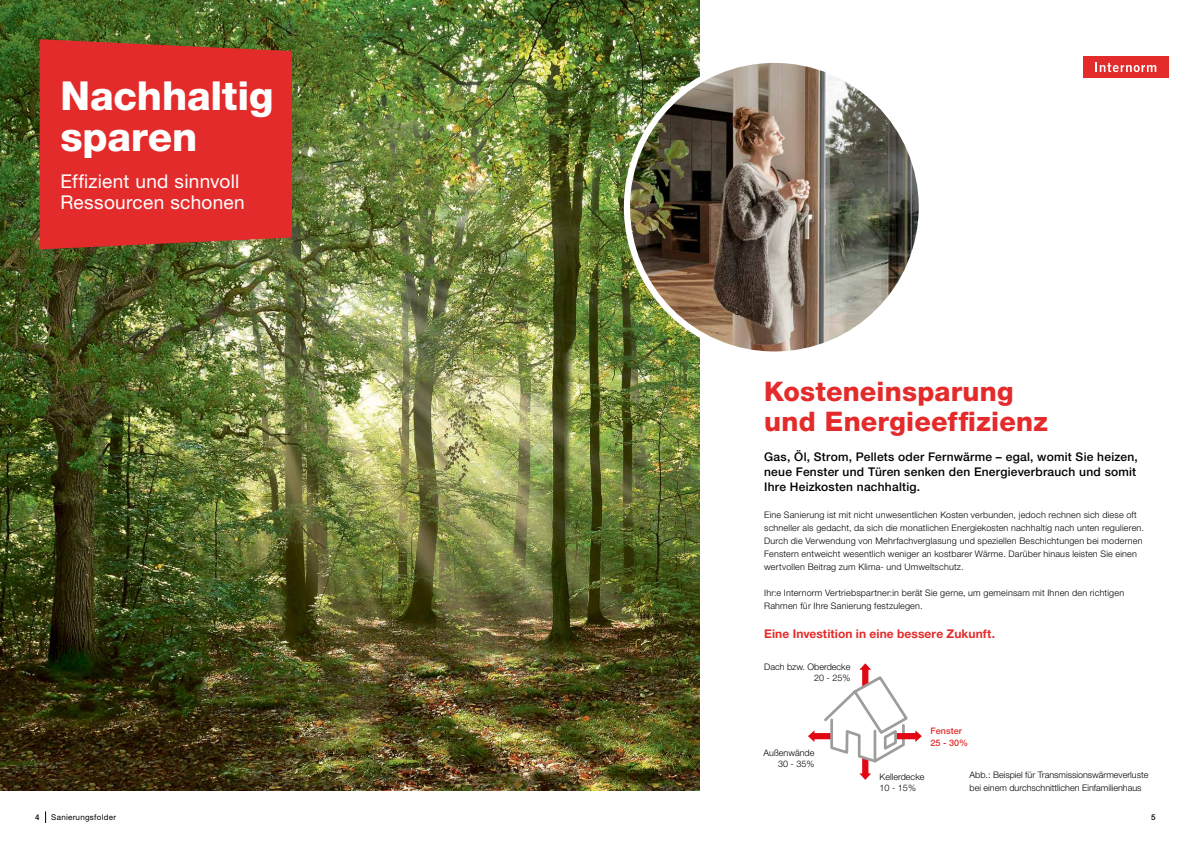
<style>
.page{position:relative;width:1191px;height:842px;background:#fff}
.page>*{position:absolute;margin:0;border:0;box-sizing:border-box;transform-origin:0 0}
.t1{font:800 40px/41px "Helvetica Neue LT Pro";letter-spacing:-.005em;color:#fff}
.t2{font:800 27px/30px "Helvetica Neue LT Pro";letter-spacing:.01em;color:#e42b2b}
.t3{font:19px/20.9px "Helvetica Neue LT Pro";letter-spacing:.015em;color:#fff}
.t4{font:500 12px/15px "Helvetica Neue LT Pro";letter-spacing:.02em;color:#000}
.t5{font:700 12px "Helvetica Neue LT Pro";letter-spacing:.005em;color:#e42b2b}
.t6{font:300 9px/13px "Helvetica Neue LT Pro";letter-spacing:.02em;color:#000}
.t7{font:300 9px/11.5px "Helvetica Neue LT Pro";color:#000;text-align:right}
.t8{font:500 9px/11.5px "Helvetica Neue LT Pro";color:#e42b2b}
.t9{font:8px "Helvetica Neue LT Pro";letter-spacing:.035em;color:#000}
.t10{font:500 8px "Helvetica Neue LT Pro";color:#000}
</style>
<div class="page">
<div style="left:1083px;top:57px;width:85px;height:21px;background:#e42b2b"></div>
<svg style="left:1095px;top:63px;width:61px;height:9px"></svg>
<img style="left:0;top:0;width:700px;height:791px">
<div style="left:40px;top:39px;width:252px;height:210px;background:#e42b2b"></div>
<img style="left:627px;top:60px;width:294px;height:295px;border-radius:147px">
<svg style="left:808px;top:663px;width:113px;height:117px"></svg>
<svg style="left:45px;top:811px;width:1px;height:12px"></svg>
<h1 class="t1" style="left:60px;top:75px;width:215px">Nachhaltig sparen</h1>
<h3 class="t3" style="left:60px;top:171px;width:186px">Effizient und sinnvoll<br>Ressourcen schonen</h3>
<h2 class="t2" style="left:764px;top:376px;width:285px">Kosteneinsparung und Energieeffizienz</h2>
<h3 class="t4" style="left:764px;top:449px;width:375px">Gas, Öl, Strom, Pellets oder Fernwärme – egal, womit Sie heizen, neue Fenster und Türen senken den Energieverbrauch und somit<br>Ihre Heizkosten nachhaltig.</h3>
<p class="t6" style="left:764px;top:508px;width:381px">Eine Sanierung ist mit nicht unwesentlichen Kosten verbunden, jedoch rechnen sich diese oft schneller als gedacht, da sich die monatlichen Energiekosten nachhaltig nach unten regulieren.<br>Durch die Verwendung von Mehrfachverglasung und speziellen Beschichtungen bei modernen Fenstern entweicht wesentlich weniger an kostbarer Wärme. Darüber hinaus leisten Sie einen wertvollen Beitrag zum Klima- und Umweltschutz.</p>
<p class="t6" style="left:764px;top:586px;width:361px">Ihr:e Internorm Vertriebspartner:in berät Sie gerne, um gemeinsam mit Ihnen den richtigen<br>Rahmen für Ihre Sanierung festzulegen.</p>
<h3 class="t5" style="left:764px;top:626px;width:232px">Eine Investition in eine bessere Zukunft.</h3>
<p class="t7" style="left:764px;top:661px;width:88px">Dach bzw. Oberdecke<br>20 - 25%</p>
<p class="t7" style="left:763px;top:746px;width:52px">Außenwände<br>30 - 35%</p>
<p class="t8" style="left:930px;top:725px;width:39px">Fenster<br>25 - 30%</p>
<p class="t7" style="left:879px;top:771px;width:46px;text-align:left">Kellerdecke<br>10 - 15%</p>
<p class="t7" style="left:969px;top:768px;width:180px;line-height:13px;text-align:left">Abb.: Beispiel für Transmissionswärmeverluste bei einem durchschnittlichen Einfamilienhaus</p>
<p class="t10" style="left:35px;top:812px;width:6px">4</p>
<p class="t9" style="left:51px;top:812px;width:66px">Sanierungsfolder</p>
<p class="t10" style="left:1151px;top:812px;width:6px">5</p>
</div>
